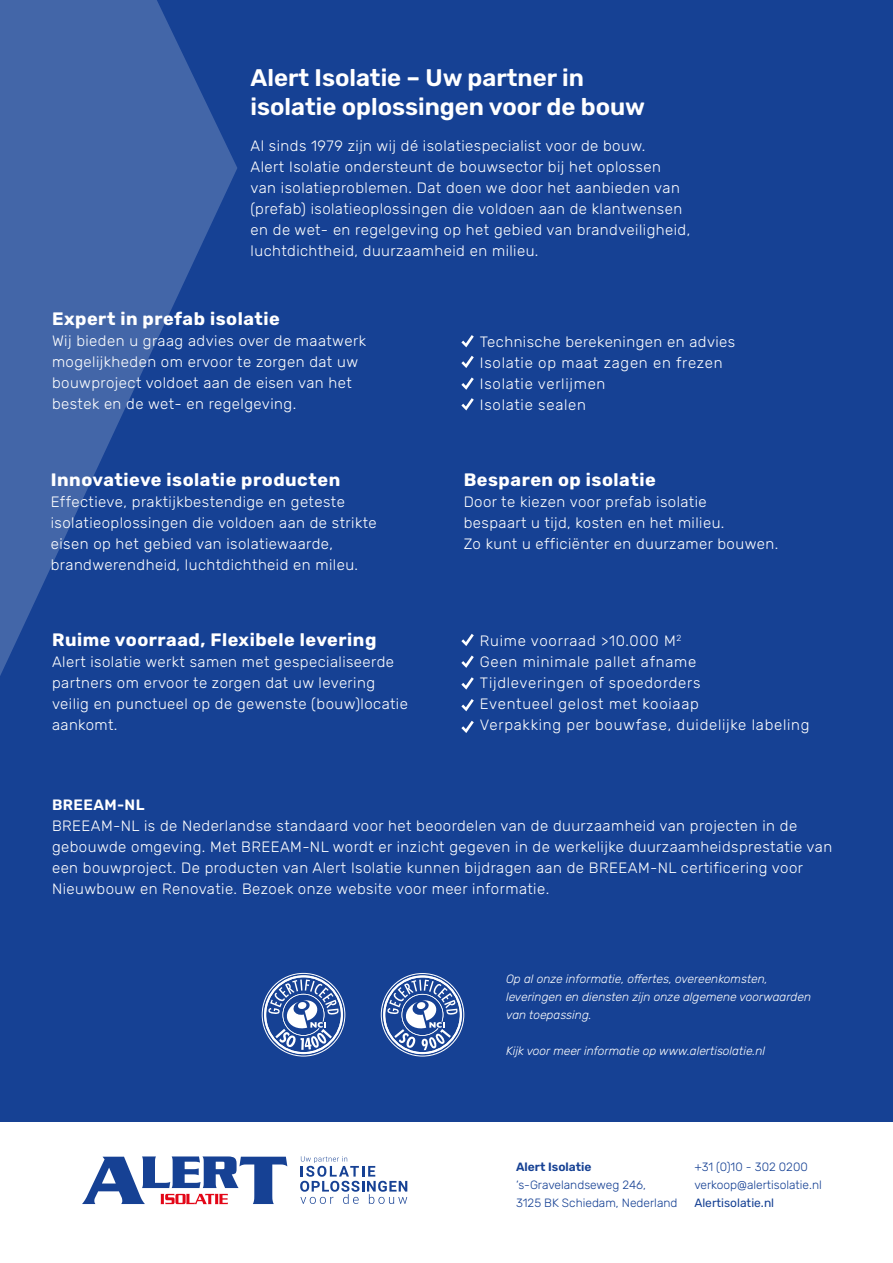
<style>
.page{position:relative;width:893px;height:1263px;background:#fff}
.page>*{position:absolute;margin:0;border:0;box-sizing:border-box;transform-origin:0 0}
.t1{font:600 24px/28.8px "Rubik";color:#fff}
.t2{font:700 18px "Rubik";letter-spacing:.03em;color:#fff}
.t3{font:300 15px/21px "Rubik";letter-spacing:.03em;color:#fff}
.t4{font:300 15px/21px "Rubik";letter-spacing:.05em;color:#fff}
.t5{font:600 15px "Rubik";letter-spacing:.03em;color:#fff}
.t6{font:italic 300 12px/18px "Rubik";color:#fff}
.t7{font:300 12px/18px "Rubik";color:#164194}
.t8{font:12px "Rubik";color:#164194}
.t9{font:600 12px "Rubik";color:#164194}
</style>
<div class="page">
<div style="left:0;top:0;width:893px;height:1121px;background:#164194"></div>
<svg style="left:0;top:0;width:237px;height:676px;fill:#4366a8"></svg>
<svg style="left:82px;top:1156px;width:205px;height:48px"></svg>
<svg style="left:300px;top:1156px;width:107px;height:48px"></svg>
<svg style="left:461px;top:655px;width:13px;height:13px"></svg>
<svg style="left:461px;top:677px;width:13px;height:13px"></svg>
<svg style="left:461px;top:699px;width:13px;height:12px"></svg>
<svg style="left:461px;top:721px;width:13px;height:12px"></svg>
<svg style="left:461px;top:634px;width:13px;height:12px"></svg>
<svg style="left:461px;top:356px;width:13px;height:12px"></svg>
<svg style="left:461px;top:377px;width:13px;height:13px"></svg>
<svg style="left:461px;top:335px;width:13px;height:12px"></svg>
<div style="left:381px;top:973px;width:83px;height:83px;border:1px solid #fff;border-radius:50%"></div>
<svg style="left:383px;top:975px;width:79px;height:79px"></svg>
<div style="left:262px;top:973px;width:83px;height:83px;border:1px solid #fff;border-radius:50%"></div>
<svg style="left:264px;top:975px;width:79px;height:79px"></svg>
<svg style="left:461px;top:398px;width:13px;height:12px"></svg>
<h1 class="t1" style="left:251px;top:65px;width:396px">Alert Isolatie – Uw partner in isolatie oplossingen voor de bouw</h1>
<p class="t3" style="left:251px;top:136px;width:441px">Al sinds 1979 zijn wij dé isolatiespecialist voor de bouw.<br>Alert Isolatie ondersteunt de bouwsector bij het oplossen<br>van isolatieproblemen. Dat doen we door het aanbieden van (prefab) isolatieoplossingen die voldoen aan de klantwensen en de wet- en regelgeving op het gebied van brandveiligheid, luchtdichtheid, duurzaamheid en milieu.</p>
<p class="t2" style="left:52px;top:309px;width:229px">Expert in prefab isolatie</p>
<p class="t3" style="left:52px;top:331px;width:315px">Wij bieden u graag advies over de maatwerk mogelijkheden om ervoor te zorgen dat uw bouwproject voldoet aan de eisen van het bestek en de wet- en regelgeving.</p>
<p class="t4" style="left:480px;top:332px;width:257px">Technische berekeningen en advies<br>Isolatie op maat zagen en frezen<br>Isolatie verlijmen<br>Isolatie sealen</p>
<p class="t2" style="left:51px;top:469px;width:291px">Innovatieve isolatie producten</p>
<p class="t3" style="left:51px;top:492px;width:327px">Effectieve, praktijkbestendige en geteste isolatieoplossingen die voldoen aan de strikte eisen op het gebied van isolatiewaarde, brandwerendheid, luchtdichtheid en mileu.</p>
<p class="t2" style="left:52px;top:629px;width:326px">Ruime voorraad, Flexibele levering</p>
<p class="t3" style="left:52px;top:652px;width:357px">Alert isolatie werkt samen met gespecialiseerde partners om ervoor te zorgen dat uw levering veilig en punctueel op de gewenste (bouw)locatie aankomt.</p>
<p class="t2" style="left:464px;top:469px;width:193px">Besparen op isolatie</p>
<p class="t3" style="left:464px;top:492px;width:316px">Door te kiezen voor prefab isolatie<br>bespaart u tijd, kosten en het milieu.<br>Zo kunt u efficiënter en duurzamer bouwen.</p>
<p class="t4" style="left:480px;top:631px;width:331px">Ruime voorraad &gt;10.000 M<sup>2<br></sup>Geen minimale pallet afname<br>Tijdleveringen of spoedorders<br>Eventueel gelost met kooiaap<br>Verpakking per bouwfase, duidelijke labeling</p>
<p class="t5" style="left:52px;top:793px;width:94px">BREEAM-NL</p>
<p class="t3" style="left:52px;top:816px;width:782px">BREEAM-NL is de Nederlandse standaard voor het beoordelen van de duurzaamheid van projecten in de gebouwde omgeving. Met BREEAM-NL wordt er inzicht gegeven in de werkelijke duurzaamheidsprestatie van een bouwproject. De producten van Alert Isolatie kunnen bijdragen aan de BREEAM-NL certificering voor Nieuwbouw en Renovatie. Bezoek onze website voor meer informatie.</p>
<p class="t6" style="left:506px;top:971px;width:307px">Op al onze informatie, offertes, overeenkomsten, leveringen en diensten zijn onze algemene voorwaarden van toepassing.</p>
<p class="t6" style="left:506px;top:1043px;width:261px">Kijk voor meer informatie op www.alertisolatie.nl</p>
<p class="t9" style="left:516px;top:1158px;width:77px">Alert Isolatie</p>
<p class="t7" style="left:516px;top:1177px;width:163px">‘s-Gravelandseweg 246,<br>3125 BK Schiedam, Nederland</p>
<p class="t7" style="left:694px;top:1159px;width:129px">+31 (0)10 - 302 0200 verkoop@alertisolatie.nl</p>
<p class="t8" style="left:694px;top:1194px;width:81px">Alertisolatie.nl</p>
</div>
